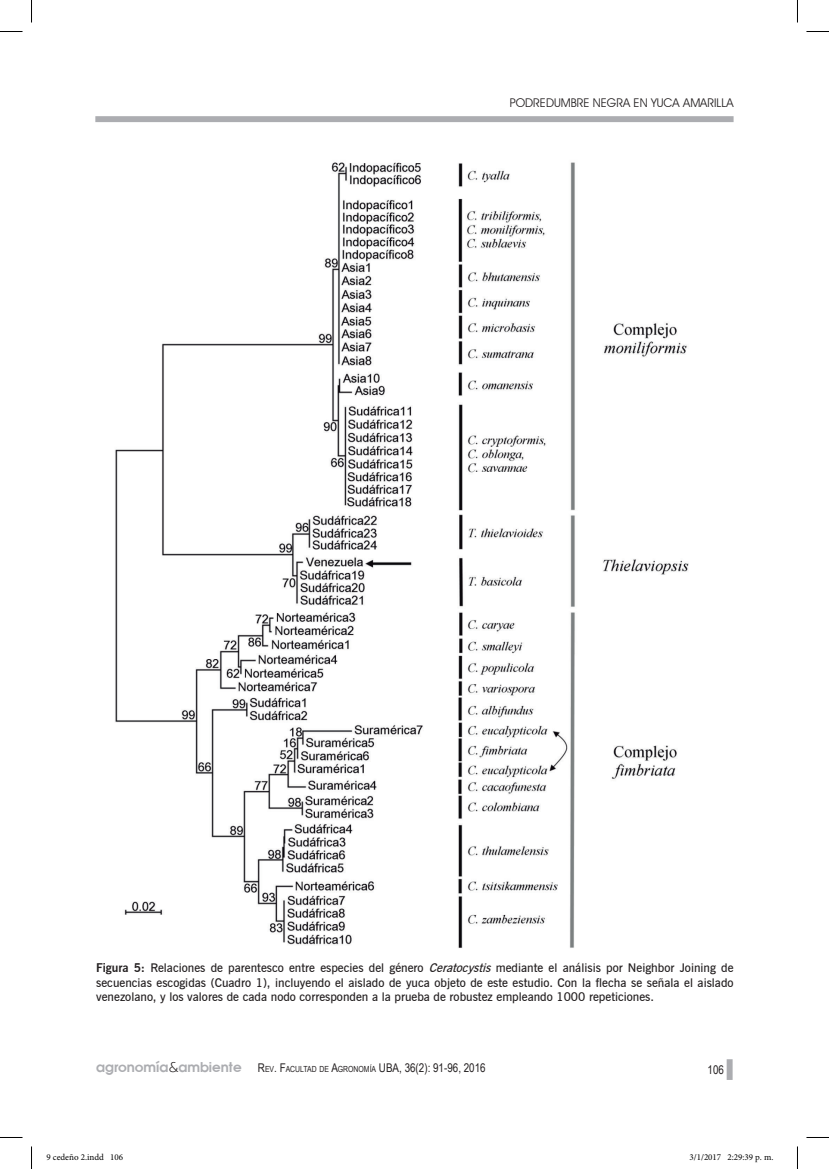
<style>
.page{position:relative;width:829px;height:1169px;background:#fff}
.page>*{position:absolute;margin:0;border:0;box-sizing:border-box;transform-origin:0 0}
.cuadros_TITULO{font:600 12px/14.4px "News Gothic BT";color:#231f20;text-align:justify}
.t1{font:12px "Arial Narrow";color:#231f20}
.t2{font:12px "Avant Garde IT Cby BT";color:#231f20}
.t3{font:9px "Minion Pro";color:#000}
.s1{font-weight:700}
.s2{font-style:italic}
.s3{font-family:"Avant Garde";font-weight:600;font-size:13.5px;color:#acadb1}
.s4{font-family:"Erie Plain";font-size:15px}
.s5{font-size:8.4px}
.s6{font-style:inherit}
</style>
<div class="page">
<div style="left:726px;top:1059px;width:6px;height:20px;background:#acadb1"></div>
<div style="left:95px;top:116px;width:638px;height:6px;background:#acadb1"></div>
<img style="left:115px;top:162px;width:574px;height:786px">
<svg style="left:0;top:31px;width:22px;height:1px"></svg>
<svg style="left:806px;top:31px;width:22px;height:1px"></svg>
<svg style="left:0;top:1137px;width:22px;height:1px"></svg>
<svg style="left:806px;top:1137px;width:22px;height:1px"></svg>
<svg style="left:31px;top:0;width:1px;height:23px"></svg>
<svg style="left:31px;top:1146px;width:1px;height:23px"></svg>
<svg style="left:797px;top:0;width:1px;height:23px"></svg>
<svg style="left:797px;top:1146px;width:1px;height:23px"></svg>
<p class="t2" style="left:509px;top:95px;width:225px">PODREDUMBRE NEGRA EN YUCA AMARILLA</p>
<p class="cuadros_TITULO" style="left:96px;top:960px;width:638px"><span class="s1">Figura 5:</span> Relaciones de parentesco entre especies del género <span class="s2">Ceratocystis</span> mediante el análisis por Neighbor Joining de secuencias escogidas (Cuadro 1), incluyendo el aislado de yuca objeto de este estudio. Con la flecha se señala el aislado venezolano, y los valores de cada nodo corresponden a la prueba de robustez empleando 1000 repeticiones.</p>
<p class="t1" style="left:96px;top:1059px;width:391px"><span class="s3">agronomía</span><span class="s4">&amp;</span><span class="s3">ambiente</span> R<span class="s5">EV</span>. F<span class="s5">ACULTAD DE</span> <span class="s6">A</span><span class="s5">GRONOMÍA</span> UBA, 36(2): 91-96, 2016</p>
<p class="t1" style="left:707px;top:1060px;width:18px">106</p>
<p class="t3" style="left:46px;top:1151px;width:78px">9 cedeño 2.indd 106</p>
<p class="t3" style="left:689px;top:1151px;width:85px">3/1/2017 2:29:39 p. m.</p>
</div>
